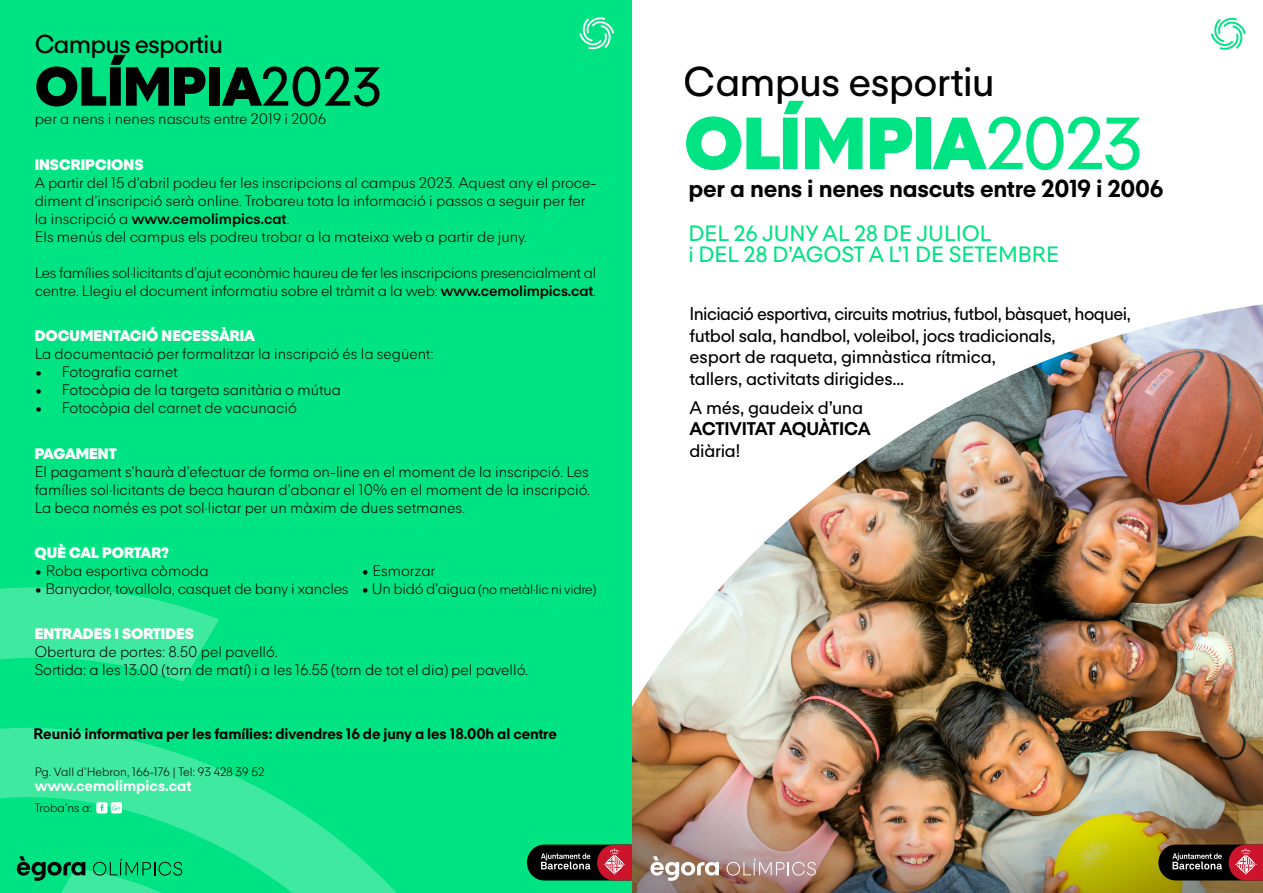
<style>
.page{position:relative;width:1263px;height:893px;background:#fff}
.page>*{position:absolute;margin:0;border:0;box-sizing:border-box;transform-origin:0 0}
.t1{font:900 72.45px "egora";letter-spacing:-.005em;color:#00e382}
.t2{font:900 54px "egora";letter-spacing:-.005em;color:#000}
.t3{font:500 40.95px "egora";letter-spacing:-.02em;color:#020203}
.t4{font:500 25.5px "egora";letter-spacing:-.03em;color:#000}
.t5{font:700 24.15px "egora";letter-spacing:-.015em;color:#000}
.t6{font:500 21.9px/20.7px "egora";color:#00e382}
.t7{font:500 18px/21.8px "egora";letter-spacing:-.025em;color:#000}
.t8{font:700 18px "egora";letter-spacing:-.015em;color:#000}
.t9{font:500 17.85px "egora";letter-spacing:-.015em;color:#000}
.t10{font:300 15px/18px "egora";color:#000}
.t11{font:300 15px/18px "egora";letter-spacing:-.02em;color:#000}
.t12{font:900 15px "egora";color:#fff}
.t13{font:700 15px "egora";letter-spacing:-.005em;color:#000}
.t14{font:700 15px "egora";color:#fff}
.t15{font:300 13.5px "egora";letter-spacing:-.02em;color:#000}
.t16{font:300 12px "egora";color:#000}
.s1{font-weight:500}
.s2{font-weight:600}
.s3{font-size:15px}
.s4{font-size:24px}
</style>
<div class="page">
<svg style="left:1211px;top:18px;width:35px;height:32px"></svg>
<img style="left:631px;top:304px;width:632px;height:346px">
<img style="left:631px;top:650px;width:632px;height:243px">
<div style="left:0;top:0;width:631px;height:893px;background:#00e382"></div>
<svg style="left:0;top:587px;width:219px;height:95px;fill:#3fe9a0"></svg>
<svg style="left:0;top:728px;width:358px;height:142px"></svg>
<svg style="left:579px;top:17px;width:35px;height:32px"></svg>
<svg style="left:527px;top:845px;width:104px;height:35px;background:#50292d"></svg>
<svg style="left:1158px;top:845px;width:105px;height:35px;background:#572729"></svg>
<svg style="left:17px;top:856px;width:380px;height:37px"></svg>
<svg style="left:96px;top:802px;width:26px;height:11px"></svg>
<svg style="left:727px;top:859px;width:89px;height:17px;background:#be9f9e"></svg>
<svg style="left:650px;top:856px;width:69px;height:25px"></svg>
<h3 class="t4" style="left:35px;top:26px;width:190px">Campus esportiu</h3>
<h2 class="t2" style="left:35px;top:46px;width:349px">OLÍMPIA<span class="s1">2023</span></h2>
<p class="t10" style="left:35px;top:108px;width:293px">per a nens i nenes nascuts entre 2019 i 2006</p>
<p class="t12" style="left:35px;top:154px;width:110px">INSCRIPCIONS</p>
<p class="t10" style="left:35px;top:173px;width:563px">A partir del 15 d’abril podeu fer les inscripcions al campus 2023. Aquest any el proce&shy;diment d’inscripció serà online. Trobareu tota la informació i passos a seguir per fer la inscripció a <span class="s2">www.cemolimpics.cat</span>.<br>Els menús del campus els podreu trobar a la mateixa web a partir de juny.</p>
<p class="t11" style="left:35px;top:263px;width:563px">Les famílies sol·licitants d’ajut econòmic haureu de fer les inscripcions presencialment al centre. Llegiu el document informatiu sobre el tràmit a la web: <span class="s2">www.cemolimpics.cat</span>.</p>
<p class="t12" style="left:35px;top:325px;width:222px">DOCUMENTACIÓ NECESSÀRIA</p>
<p class="t10" style="left:35px;top:344px;width:400px">La documentació per formalitzar la inscripció és la següent:</p>
<p class="t10" style="left:35px;top:362px;width:145px">• Fotografia carnet</p>
<p class="t10" style="left:35px;top:380px;width:308px">• Fotocòpia de la targeta sanitària o mútua</p>
<p class="t10" style="left:35px;top:398px;width:264px">• Fotocòpia del carnet de vacunació</p>
<p class="t12" style="left:35px;top:442px;width:83px">PAGAMENT</p>
<p class="t10" style="left:35px;top:461px;width:557px;text-align:justify">El pagament s’haurà d’efectuar de forma on-line en el moment de la inscripció. Les famílies sol·licitants de beca hauran d’abonar el 10% en el moment de la inscripció.<br>La beca només es pot sol·lictar per un màxim de dues setmanes.</p>
<p class="t12" style="left:35px;top:541px;width:136px">QUÈ CAL PORTAR?</p>
<p class="t10" style="left:35px;top:561px;width:176px">• Roba esportiva còmoda</p>
<p class="t10" style="left:35px;top:579px;width:315px">• Banyador, tovallola, casquet de bany i xancles</p>
<p class="t10" style="left:361px;top:561px;width:75px">• Esmorzar</p>
<p class="t15" style="left:361px;top:580px;width:236px"><span class="s3">• Un bidó d’aigua</span> (no metàl·lic ni vidre)</p>
<p class="t12" style="left:35px;top:622px;width:161px">ENTRADES I SORTIDES</p>
<p class="t10" style="left:35px;top:642px;width:495px">Obertura de portes: 8.50 pel pavelló.<br>Sortida: a les 13.00 (torn de matí) i a les 16.55 (torn de tot el dia) pel pavelló.</p>
<p class="t13" style="left:34px;top:723px;width:525px">Reunió informativa per les famílies: divendres 16 de juny a les 18.00h al centre</p>
<p class="t16" style="left:35px;top:763px;width:231px">Pg. Vall d’Hebron, 166-176 | Tel: 93 428 39 52</p>
<p class="t14" style="left:35px;top:774px;width:158px">www.cemolimpics.cat</p>
<p class="t16" style="left:35px;top:799px;width:59px">Troba’ns a:</p>
<h3 class="t3" style="left:684px;top:53px;width:312px">Campus esportiu</h3>
<h1 class="t1" style="left:684px;top:88px;width:461px">OLÍMPIA<span class="s1">2023</span></h1>
<h3 class="t5" style="left:689px;top:171px;width:476px">per a nens i nenes nascuts entre 2019 i <span class="s4">2006</span></h3>
<h3 class="t6" style="left:688px;top:222px;width:372px">DEL 26 JUNY AL 28 DE JULIOL<br>i DEL 28 D’AGOST A L’1 DE SETEMBRE</h3>
<p class="t7" style="left:690px;top:302px;width:443px">Iniciació esportiva, circuits motrius, futbol, bàsquet, hoquei, futbol sala, handbol, voleibol, jocs tradicionals,<br>esport de raqueta, gimnàstica rítmica,<br>tallers, activitats dirigides...</p>
<p class="t7" style="left:690px;top:395px;width:175px">A més, gaudeix d’una</p>
<p class="t8" style="left:690px;top:416px;width:183px">ACTIVITAT AQUÀTICA</p>
<p class="t9" style="left:690px;top:438px;width:52px">diària!</p>
</div>
